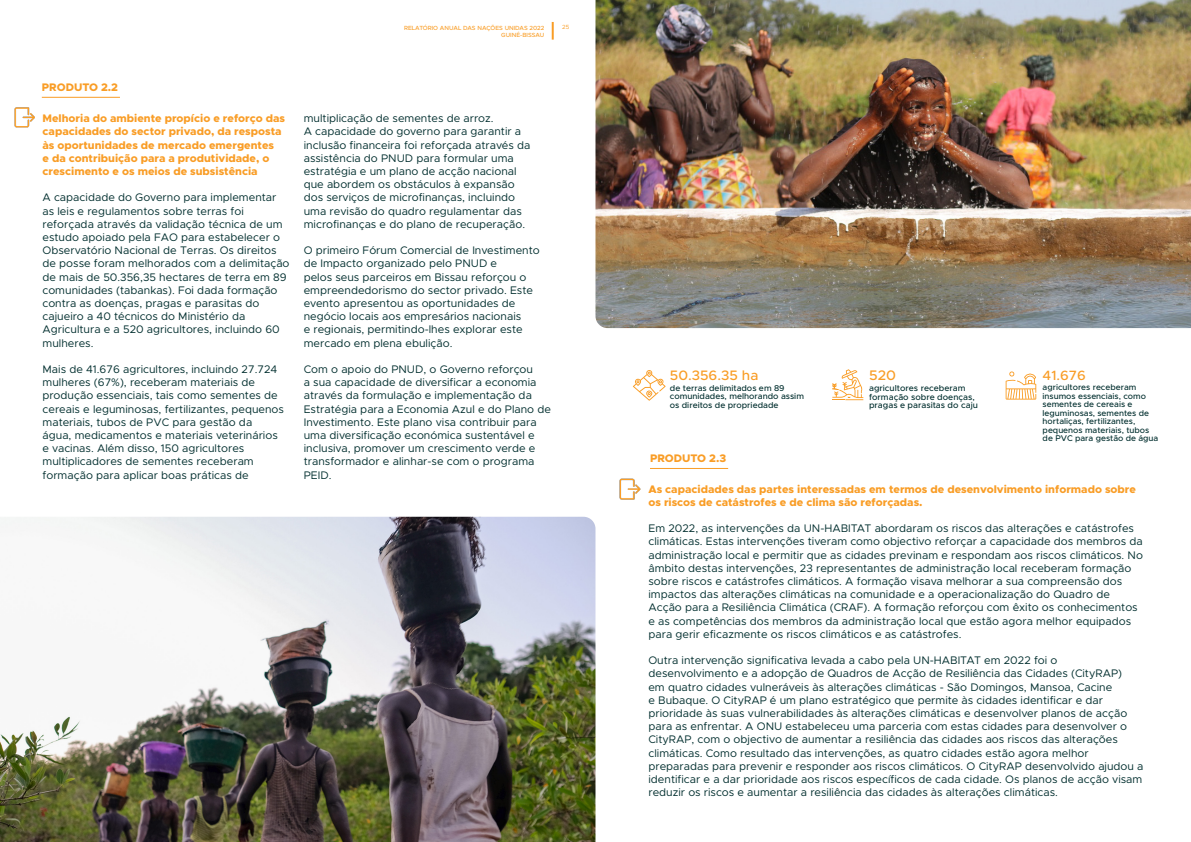
<style>
.page{position:relative;width:1191px;height:842px;background:#fff}
.page>*{position:absolute;margin:0;border:0;box-sizing:border-box;transform-origin:0 0}
.t1{font:500 13.9px "Metropolis";color:#f99d26}
.t2{font:500 13.7px "Metropolis";color:#f99d26}
.t3{font:500 13.5px "Metropolis";color:#f99d26}
.t4{font:11px/13.2px "Metropolis";color:#002e2e}
.t5{font:800 11px/13.2px "Metropolis";color:#f99d26}
.t6{font:500 8.6px/8.8px "Metropolis";color:#002e2e}
.t7{font:500 8.5px/8.6px "Metropolis";color:#002e2e}
.t8{font:500 8.3px/8.5px "Metropolis";color:#002e2e}
.t9{font:500 6px "Metropolis";color:#f99d26}
.t10{font:6px "Metropolis";color:#f99d26}
</style>
<div class="page">
<img style="left:14px;top:107px;width:21px;height:21px">
<hr style="left:42px;top:97px;width:78px;height:1px;background:#f99d26">
<img style="left:619px;top:478px;width:22px;height:22px">
<hr style="left:650px;top:468px;width:78px;height:1px;background:#f99d26">
<svg style="left:552px;top:22px;width:2px;height:18px"></svg>
<img style="left:595px;top:0;width:596px;height:328px">
<svg style="left:633px;top:370px;width:32px;height:31px"></svg>
<svg style="left:832px;top:369px;width:31px;height:31px"></svg>
<svg style="left:1005px;top:371px;width:31px;height:29px"></svg>
<img style="left:0;top:517px;width:595px;height:325px">
<p class="t9" style="left:404px;top:24px;width:142px">RELATÓRIO ANUAL DAS NAÇÕES UNIDAS 2022</p>
<p class="t9" style="left:501px;top:31px;width:45px">GUINÉ-BISSAU</p>
<p class="t10" style="left:562px;top:23px;width:9px">25</p>
<p class="t5" style="left:42px;top:81px;width:78px">PRODUTO 2.2</p>
<p class="t5" style="left:43px;top:112px;width:244px">Melhoria do ambiente propício e reforço das capacidades do sector privado, da resposta às oportunidades de mercado emergentes<br>e da contribuição para a produtividade, o crescimento e os meios de subsistência</p>
<p class="t4" style="left:43px;top:191px;width:248px">A capacidade do Governo para implementar as leis e regulamentos sobre terras foi reforçada através da validação técnica de um estudo apoiado pela FAO para estabelecer o Observatório Nacional de Terras. Os direitos de posse foram melhorados com a delimitação de mais de 50.356,35 hectares de terra em 89 comunidades (tabankas). Foi dada formação contra as doenças, pragas e parasitas do cajueiro a 40 técnicos do Ministério da Agricultura e a 520 agricultores, incluindo 60 mulheres.</p>
<p class="t4" style="left:43px;top:363px;width:243px">Mais de 41.676 agricultores, incluindo 27.724 mulheres (67%), receberam materiais de produção essenciais, tais como sementes de cereais e leguminosas, fertilizantes, pequenos materiais, tubos de PVC para gestão da água, medicamentos e materiais veterinários e vacinas. Além disso, 150 agricultores multiplicadores de sementes receberam formação para aplicar boas práticas de</p>
<p class="t4" style="left:304px;top:112px;width:191px">multiplicação de sementes de arroz.</p>
<p class="t4" style="left:304px;top:125px;width:228px">A capacidade do governo para garantir a inclusão financeira foi reforçada através da assistência do PNUD para formular uma estratégia e um plano de acção nacional que abordem os obstáculos à expansão dos serviços de microfinanças, incluindo uma revisão do quadro regulamentar das microfinanças e do plano de recuperação.</p>
<p class="t4" style="left:304px;top:244px;width:237px">O primeiro Fórum Comercial de Investimento de Impacto organizado pelo PNUD e<br>pelos seus parceiros em Bissau reforçou o empreendedorismo do sector privado. Este evento apresentou as oportunidades de negócio locais aos empresários nacionais<br>e regionais, permitindo-lhes explorar este mercado em plena ebulição.</p>
<p class="t4" style="left:304px;top:363px;width:249px">Com o apoio do PNUD, o Governo reforçou<br>a sua capacidade de diversificar a economia através da formulação e implementação da Estratégia para a Economia Azul e do Plano de Investimento. Este plano visa contribuir para uma diversificação económica sustentável e inclusiva, promover um crescimento verde e transformador e alinhar-se com o programa PEID.</p>
<p class="t2" style="left:670px;top:367px;width:90px">50.356.35 ha</p>
<p class="t1" style="left:869px;top:367px;width:28px">520</p>
<p class="t6" style="left:869px;top:383px;width:110px">agricultores receberam formação sobre doenças, pragas e parasitas do caju</p>
<p class="t7" style="left:670px;top:383px;width:136px">de terras delimitados em 89 comunidades, melhorando assim os direitos de propriedade</p>
<p class="t5" style="left:650px;top:452px;width:78px">PRODUTO 2.3</p>
<p class="t3" style="left:1042px;top:367px;width:45px">41.676</p>
<p class="t8" style="left:1042px;top:383px;width:117px">agricultores receberam insumos essenciais, como sementes de cereais e leguminosas, sementes de hortaliças, fertilizantes, pequenos materiais, tubos de PVC para gestão de água</p>
<p class="t5" style="left:648px;top:482px;width:489px">As capacidades das partes interessadas em termos de desenvolvimento informado sobre os riscos de catástrofes e de clima são reforçadas.</p>
<p class="t4" style="left:648px;top:522px;width:496px">Em 2022, as intervenções da UN-HABITAT abordaram os riscos das alterações e catástrofes climáticas. Estas intervenções tiveram como objectivo reforçar a capacidade dos membros da administração local e permitir que as cidades previnam e respondam aos riscos climáticos. No âmbito destas intervenções, 23 representantes de administração local receberam formação sobre riscos e catástrofes climáticos. A formação visava melhorar a sua compreensão dos impactos das alterações climáticas na comunidade e a operacionalização do Quadro de Acção para a Resiliência Climática (CRAF). A formação reforçou com êxito os conhecimentos e as competências dos membros da administração local que estão agora melhor equipados para gerir eficazmente os riscos climáticos e as catástrofes.</p>
<p class="t4" style="left:648px;top:654px;width:496px">Outra intervenção significativa levada a cabo pela UN-HABITAT em 2022 foi o desenvolvimento e a adopção de Quadros de Acção de Resiliência das Cidades (CityRAP)<br>em quatro cidades vulneráveis às alterações climáticas - São Domingos, Mansoa, Cacine<br>e Bubaque. O CityRAP é um plano estratégico que permite às cidades identificar e dar prioridade às suas vulnerabilidades às alterações climáticas e desenvolver planos de acção para as enfrentar. A ONU estabeleceu uma parceria com estas cidades para desenvolver o CityRAP, com o objectivo de aumentar a resiliência das cidades aos riscos das alterações climáticas. Como resultado das intervenções, as quatro cidades estão agora melhor preparadas para prevenir e responder aos riscos climáticos. O CityRAP desenvolvido ajudou a identificar e a dar prioridade aos riscos específicos de cada cidade. Os planos de acção visam reduzir os riscos e aumentar a resiliência das cidades às alterações climáticas.</p>
</div>
